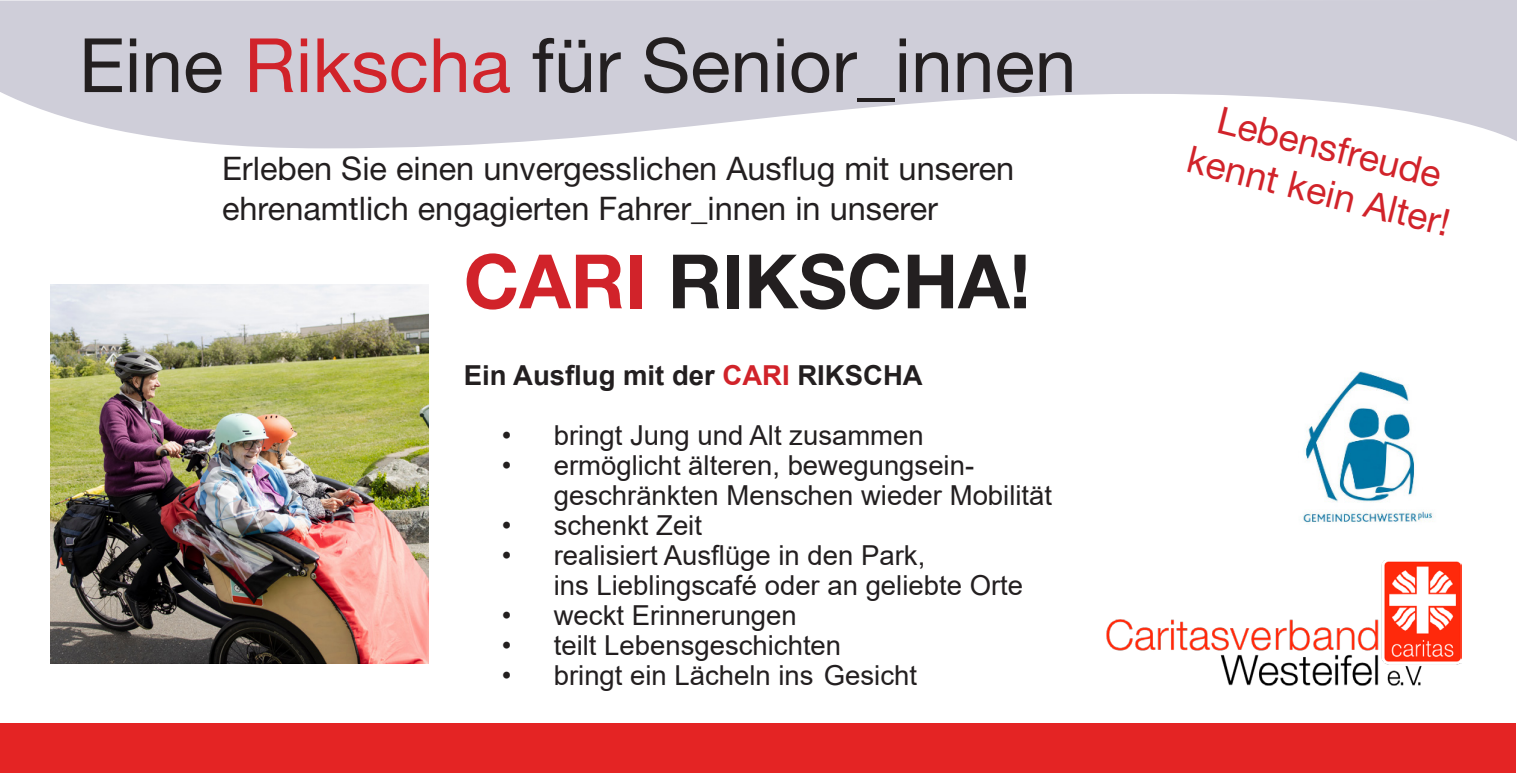
<style>
.page{position:relative;width:1517px;height:773px;background:#fff}
.page>*{position:absolute;margin:0;border:0;box-sizing:border-box;transform-origin:0 0}
.t1{font:75px "Helvetica Neue LT Std";color:#231f20}
.t2{font:700 75px "Helvetica Neue LT Std";color:#231f20}
.t3{font:37.5px/45px "Helvetica Neue LT Std";color:#d1232a;text-align:center}
.t4{font:32.5px/39px "Helvetica Neue LT Std";color:#231f20}
.t5{font:27.5px/30px "Arial";color:#231f20}
.t6{font:700 27.5px "Arial";color:#231f20}
.s1{color:#d1232a}
</style>
<div class="page">
<svg style="left:0;top:0;width:1517px;height:148px;fill:#cfced9"></svg>
<div style="left:0;top:723px;width:1515px;height:49px;background:#e42424"></div>
<img style="left:51px;top:284px;width:378px;height:379px">
<img style="left:1107px;top:560px;width:354px;height:125px">
<img style="left:1302px;top:371px;width:131px;height:152px">
<p class="t1" style="left:79px;top:21px;width:999px">Eine <span class="s1">Rikscha</span> für Senior_innen</p>
<p class="t4" style="left:222px;top:149px;width:793px">Erleben Sie einen unvergesslichen Ausflug mit unseren ehrenamtlich engagierten Fahrer_innen in unserer</p>
<p class="t2" style="left:464px;top:235px;width:568px"><span class="s1">CARI</span> RIKSCHA!</p>
<p class="t6" style="left:464px;top:355px;width:460px">Ein Ausflug mit der <span class="s1">CARI</span> RIKSCHA</p>
<p class="t5" style="left:502px;top:419px;width:423px">• bringt Jung und Alt zusammen</p>
<p class="t5" style="left:502px;top:449px;width:474px">• ermöglicht älteren, bewegungsein-</p>
<p class="t5" style="left:554px;top:479px;width:500px">geschränkten Menschen wieder Mobilität</p>
<p class="t5" style="left:502px;top:509px;width:202px">• schenkt Zeit</p>
<p class="t5" style="left:554px;top:539px;width:471px;text-indent:-52px">• realisiert Ausflüge in den Park,<br>ins Lieblingscafé oder an geliebte Orte</p>
<p class="t5" style="left:502px;top:599px;width:296px">• weckt Erinnerungen</p>
<p class="t5" style="left:502px;top:629px;width:341px">• teilt Lebensgeschichten</p>
<p class="t5" style="left:502px;top:659px;width:417px">• bringt ein Lächeln ins Gesicht</p>
<p class="t3" style="left:1204px;top:92px;width:271px;rotate:14deg">Lebensfreude kennt kein Alter!</p>
</div>
